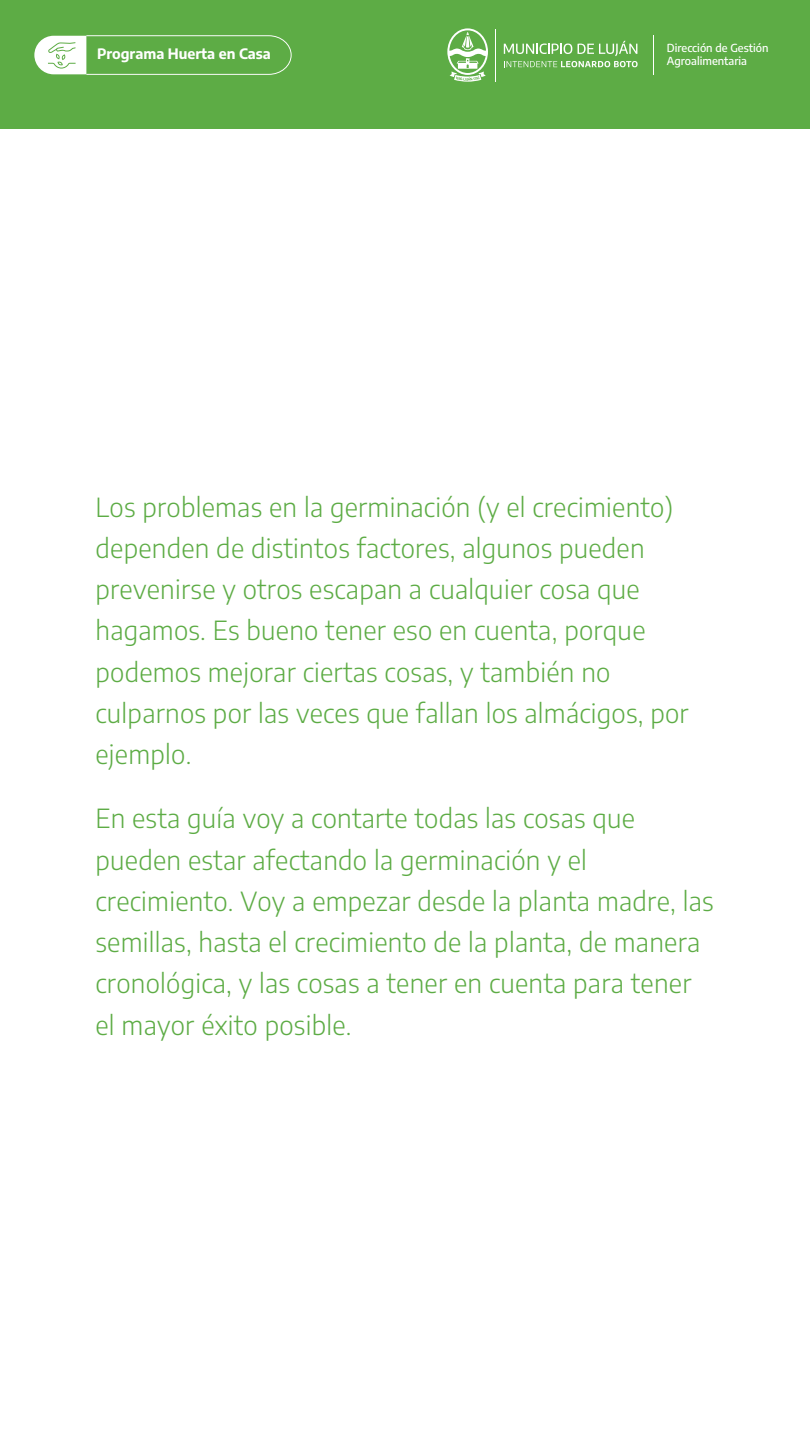
<style>
.page{position:relative;width:810px;height:1440px;background:#fff}
.page>*{position:absolute;margin:0;border:0;box-sizing:border-box;transform-origin:0 0}
.t1{font:300 26.17px/41.2px "Encode Sans";letter-spacing:.01em;color:#5dac45}
.t2{font:700 14.33px "Encode Sans";color:#fff}
.t3{font:500 11.02px/13.3px "Encode Sans";color:#fff}
</style>
<div class="page">
<div style="left:0;top:0;width:810px;height:128px;background:#5dac45"></div>
<hr style="left:0;top:0;width:810px;height:1px;background:#a4c3a2">
<svg style="left:34px;top:35px;width:258px;height:40px"></svg>
<hr style="left:653px;top:36px;width:1px;height:39px;background:#fff">
<hr style="left:495px;top:29px;width:1px;height:52px;background:#fff">
<svg style="left:504px;top:41px;width:134px;height:26px"></svg>
<svg style="left:447px;top:28px;width:41px;height:54px"></svg>
<p class="t2" style="left:97px;top:44px;width:175px">Programa Huerta en Casa</p>
<p class="t3" style="left:667px;top:41px;width:103px">Dirección de Gestión<br>Agroalimentaria</p>
<p class="t1" style="left:96px;top:485px;width:595px">Los problemas en la germinación (y el crecimiento) dependen de distintos factores, algunos pueden prevenirse y otros escapan a cualquier cosa que hagamos. Es bueno tener eso en cuenta, porque podemos mejorar ciertas cosas, y también no culparnos por las veces que fallan los almácigos, por ejemplo.</p>
<p class="t1" style="left:96px;top:797px;width:620px">En esta guía voy a contarte todas las cosas que pueden estar afectando la germinación y el crecimiento. Voy a empezar desde la planta madre, las semillas, hasta el crecimiento de la planta, de manera cronológica, y las cosas a tener en cuenta para tener el mayor éxito posible.</p>
</div>
